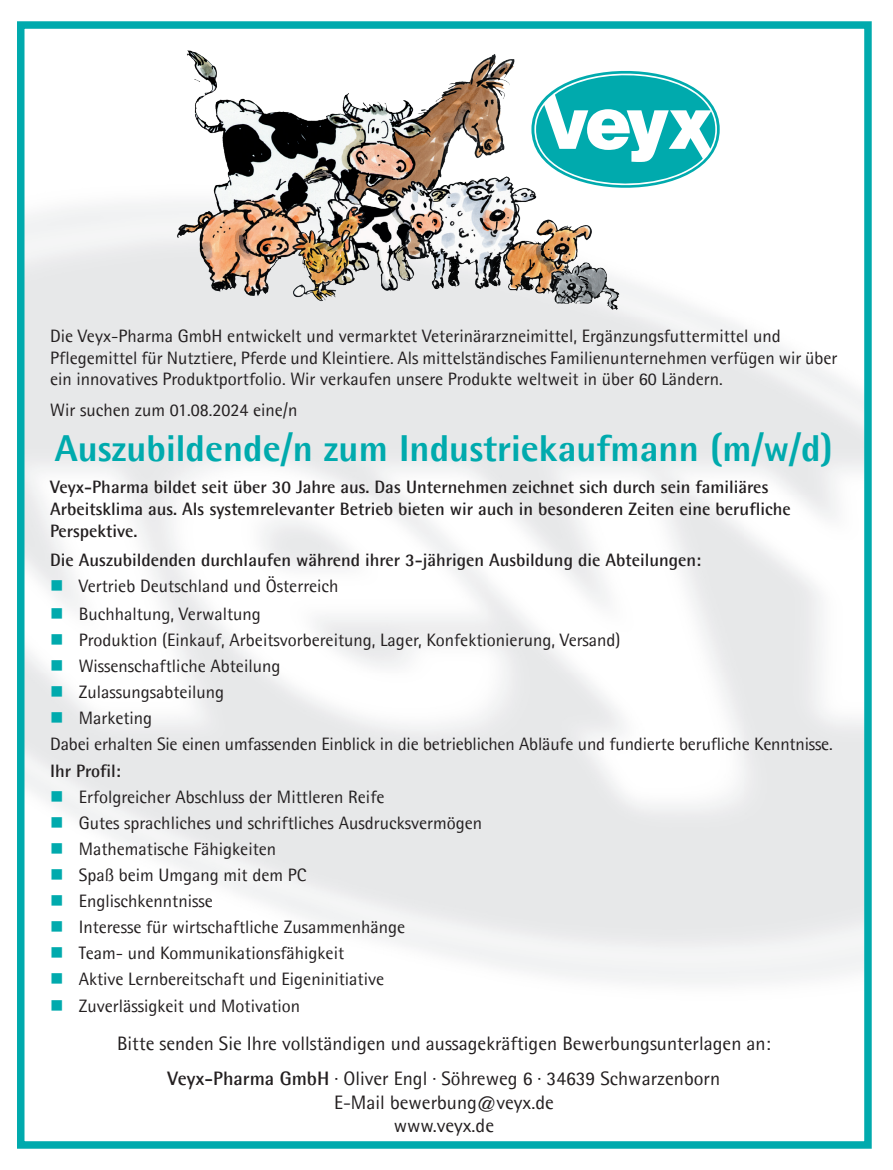
<style>
.page{position:relative;width:893px;height:1170px;background:#fff}
.page>*{position:absolute;margin:0;border:0;box-sizing:border-box;transform-origin:0 0}
.t1{font:800 37.5px "Agfa Rotis Semisans";color:#00aaad}
.t2{font:19.5px "Agfa Rotis Semisans";color:#231f20}
.t3{font:18px/21.6px "Agfa Rotis Semisans";color:#231f20}
.t4{font:700 18px "Agfa Rotis Semisans";color:#231f20}
.s1{color:#00aaad}
.s2{font-weight:700}
</style>
<div class="page">
<div style="left:17px;top:21px;width:855px;height:1127px;border:8px solid #00aaad"></div>
<img style="left:173px;top:50px;width:459px;height:265px">
<svg style="left:531px;top:71px;width:189px;height:117px"></svg>
<svg style="left:64px;top:592px;width:18px;height:1px"></svg>
<svg style="left:64px;top:698px;width:18px;height:1px"></svg>
<svg style="left:64px;top:724px;width:18px;height:1px"></svg>
<svg style="left:64px;top:802px;width:18px;height:1px"></svg>
<p class="t3" style="left:50px;top:325px;width:732px">Die Veyx-Pharma GmbH entwickelt und vermarktet Veterinärarzneimittel, Ergänzungsfuttermittel und</p>
<p class="t3" style="left:50px;top:347px;width:789px">Pflegemittel für Nutztiere, Pferde und Kleintiere. Als mittelständisches Familienunternehmen verfügen wir über ein innovatives Produktportfolio. Wir verkaufen unsere Produkte weltweit in über 60 Ländern.</p>
<p class="t3" style="left:50px;top:399px;width:249px">Wir suchen zum 01.08.2024 eine/n</p>
<p class="t1" style="left:55px;top:425px;width:780px">Auszubildende/n zum Industriekaufmann (m/w/d)</p>
<p class="t4" style="left:50px;top:476px;width:720px">Veyx-Pharma bildet seit über 30 Jahre aus. Das Unternehmen zeichnet sich durch sein familiäres</p>
<p class="t4" style="left:50px;top:498px;width:742px">Arbeitsklima aus. Als systemrelevanter Betrieb bieten wir auch in besonderen Zeiten eine berufliche</p>
<p class="t4" style="left:50px;top:519px;width:89px">Perspektive.</p>
<p class="t4" style="left:50px;top:548px;width:652px">Die Auszubildenden durchlaufen während ihrer 3-jährigen Ausbildung die Abteilungen:</p>
<p class="t3" style="left:50px;top:575px;width:290px"><span class="s1">■</span> Vertrieb Deutschland und Österreich</p>
<p class="t3" style="left:50px;top:602px;width:212px"><span class="s1">■</span> Buchhaltung, Verwaltung</p>
<p class="t3" style="left:50px;top:629px;width:572px"><span class="s1">■</span> Produktion (Einkauf, Arbeitsvorbereitung, Lager, Konfektionierung, Versand)</p>
<p class="t3" style="left:50px;top:655px;width:232px"><span class="s1">■</span> Wissenschaftliche Abteilung</p>
<p class="t3" style="left:50px;top:681px;width:175px"><span class="s1">■</span> Zulassungsabteilung</p>
<p class="t3" style="left:50px;top:707px;width:104px"><span class="s1">■</span> Marketing</p>
<p class="t3" style="left:50px;top:733px;width:784px">Dabei erhalten Sie einen umfassenden Einblick in die betrieblichen Abläufe und fundierte berufliche Kenntnisse.</p>
<p class="t4" style="left:50px;top:759px;width:72px">Ihr Profil:</p>
<p class="t3" style="left:50px;top:785px;width:336px"><span class="s1">■</span> Erfolgreicher Abschluss der Mittleren Reife</p>
<p class="t3" style="left:50px;top:811px;width:434px"><span class="s1">■</span> Gutes sprachliches und schriftliches Ausdrucksvermögen</p>
<p class="t3" style="left:50px;top:837px;width:228px"><span class="s1">■</span> Mathematische Fähigkeiten</p>
<p class="t3" style="left:50px;top:863px;width:258px"><span class="s1">■</span> Spaß beim Umgang mit dem PC</p>
<p class="t3" style="left:50px;top:890px;width:164px"><span class="s1">■</span> Englischkenntnisse</p>
<p class="t3" style="left:50px;top:916px;width:357px"><span class="s1">■</span> Interesse für wirtschaftliche Zusammenhänge</p>
<p class="t3" style="left:50px;top:942px;width:296px"><span class="s1">■</span> Team- und Kommunikationsfähigkeit</p>
<p class="t3" style="left:50px;top:968px;width:335px"><span class="s1">■</span> Aktive Lernbereitschaft und Eigeninitiative</p>
<p class="t3" style="left:50px;top:994px;width:252px"><span class="s1">■</span> Zuverlässigkeit und Motivation</p>
<p class="t2" style="left:117px;top:1031px;width:655px">Bitte senden Sie Ihre vollständigen und aussagekräftigen Bewerbungsunterlagen an:</p>
<p class="t2" style="left:168px;top:1067px;width:554px"><span class="s2">Veyx-Pharma GmbH</span> · Oliver Engl · Söhreweg 6 · 34639 Schwarzenborn</p>
<p class="t2" style="left:334px;top:1090px;width:221px">E-Mail bewerbung@veyx.de</p>
<p class="t2" style="left:394px;top:1113px;width:102px">www.veyx.de</p>
</div>
